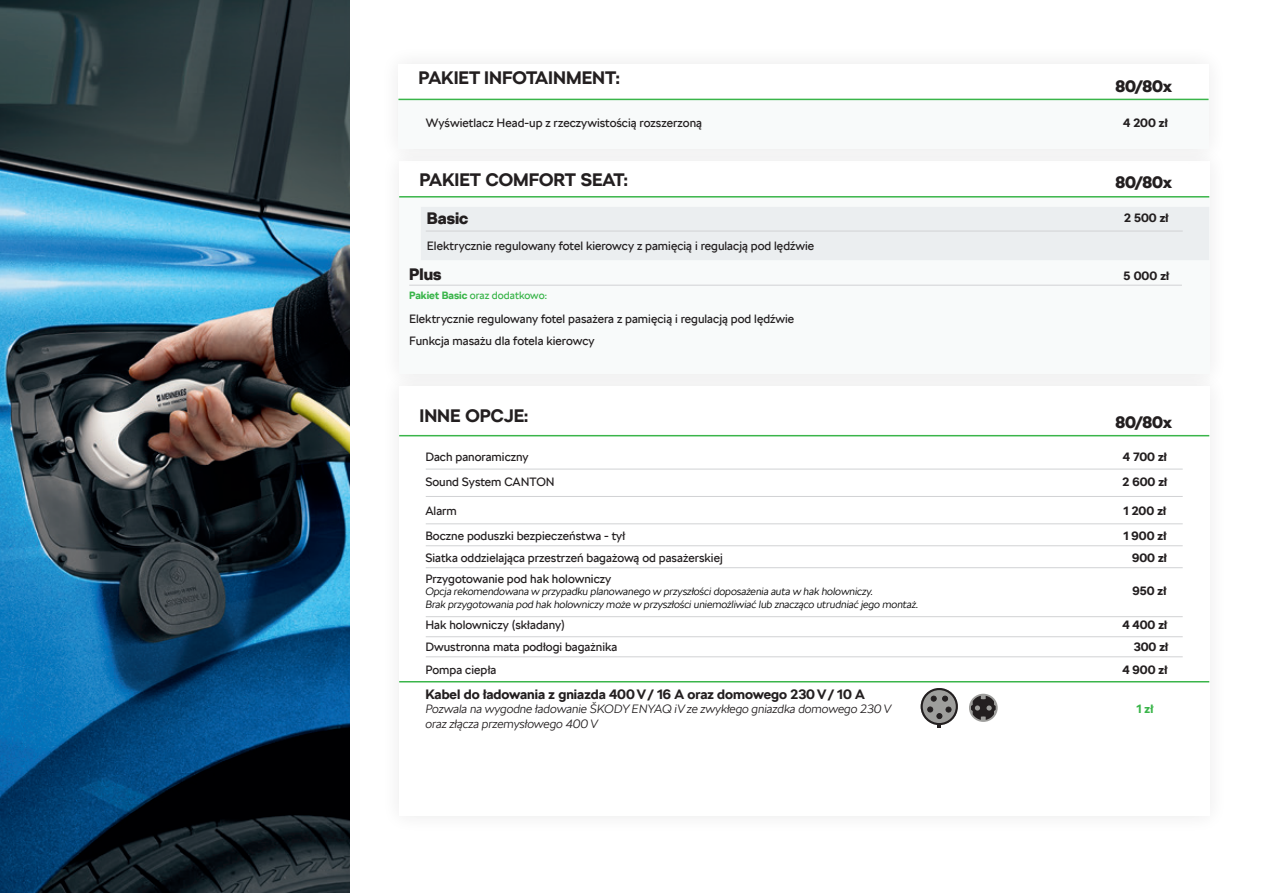
<style>
.page{position:relative;width:1263px;height:893px;background:#fff}
.page>*{position:absolute;margin:0;border:0;box-sizing:border-box;transform-origin:0 0}
.t1{font:700 18px "SKODA Next";color:#231f20}
._04_Subhead_17pt{font:900 16.5px "SKODA Next";color:#231f20}
.t2{font:700 13.5px "SKODA Next";color:#231f20}
.t3{font:12px "SKODA Next";color:#231f20}
.t4{font:italic 300 12px "SKODA Next";color:#231f20}
.t5{font:700 12px "SKODA Next";color:#231f20}
.t6{font:700 12px "SKODA Next";color:#3ab54a}
.t7{font:italic 300 10.5px "SKODA Next";color:#000}
.t8{font:10.5px "SKODA Next";color:#3ab54a}
.s1{font-weight:700}
</style>
<div class="page">
<img style="left:0;top:0;width:349px;height:893px">
<div style="left:381px;top:143px;width:847px;height:250px;background:#fbfbfb"></div>
<div style="left:399px;top:161px;width:810px;height:213px;background:#fff"></div>
<div style="left:381px;top:368px;width:847px;height:466px;background:#fafafa"></div>
<div style="left:399px;top:387px;width:810px;height:429px;background:#fff"></div>
<div style="left:399px;top:198px;width:810px;height:176px;background:#f8fafa"></div>
<div style="left:421px;top:207px;width:788px;height:53px;background:#ebeef0"></div>
<hr style="left:426px;top:231px;width:757px;height:1px;background:#d1d2d4">
<hr style="left:426px;top:616px;width:757px;height:1px;background:#d1d2d4">
<hr style="left:426px;top:656px;width:757px;height:1px;background:#d1d2d4">
<hr style="left:426px;top:523px;width:757px;height:1px;background:#d1d2d4">
<hr style="left:426px;top:496px;width:757px;height:1px;background:#d1d2d4">
<hr style="left:409px;top:285px;width:773px;height:1px;background:#d1d2d4">
<hr style="left:426px;top:567px;width:757px;height:1px;background:#d1d2d4">
<hr style="left:426px;top:545px;width:757px;height:1px;background:#d1d2d4">
<hr style="left:426px;top:636px;width:757px;height:1px;background:#d1d2d4">
<hr style="left:399px;top:196px;width:810px;height:2px;background:#3ab54a">
<hr style="left:399px;top:435px;width:810px;height:1px;background:#3ab54a">
<hr style="left:399px;top:681px;width:810px;height:1px;background:#3ab54a">
<div style="left:969px;top:694px;width:29px;height:28px;background:#9e9e9c;border-radius:50%"></div>
<svg style="left:971px;top:696px;width:25px;height:24px"></svg>
<svg style="left:921px;top:688px;width:37px;height:40px"></svg>
<hr style="left:426px;top:469px;width:757px;height:1px;background:#d1d2d4">
<div style="left:380px;top:45px;width:847px;height:122px;background:#f9f9f9"></div>
<div style="left:398px;top:64px;width:810px;height:85px;background:#fff"></div>
<div style="left:398px;top:99px;width:810px;height:50px;background:#f8fafa"></div>
<hr style="left:398px;top:99px;width:810px;height:1px;background:#3ab54a">
<p class="t1" style="left:419px;top:67px;width:203px">PAKIET INFOTAINMENT:</p>
<p class="t3" style="left:426px;top:116px;width:278px">Wyświetlacz Head-up z rzeczywistością rozszerzoną</p>
<p class="t5" style="left:1123px;top:115px;width:46px">4 200 zł</p>
<p class="_04_Subhead_17pt" style="left:1115px;top:76px;width:58px">80/80x</p>
<p class="t1" style="left:419px;top:169px;width:210px">PAKIET COMFORT SEAT:</p>
<p class="_04_Subhead_17pt" style="left:1115px;top:172px;width:58px">80/80x</p>
<p class="_04_Subhead_17pt" style="left:427px;top:208px;width:43px">Basic</p>
<p class="t5" style="left:1124px;top:210px;width:46px">2 500 zł</p>
<p class="t3" style="left:427px;top:239px;width:389px">Elektrycznie regulowany fotel kierowcy z pamięcią i regulacją pod lędźwie</p>
<p class="_04_Subhead_17pt" style="left:409px;top:264px;width:34px">Plus</p>
<p class="t5" style="left:1124px;top:268px;width:47px">5 000 zł</p>
<p class="t8" style="left:409px;top:290px;width:139px"><span class="s1">Pakiet Basic</span> oraz dodatkowo:</p>
<p class="t3" style="left:409px;top:311px;width:387px">Elektrycznie regulowany fotel pasażera z pamięcią i regulacją pod lędźwie</p>
<p class="t3" style="left:409px;top:333px;width:187px">Funkcja masażu dla fotela kierowcy</p>
<p class="t1" style="left:419px;top:405px;width:110px">INNE OPCJE:</p>
<p class="_04_Subhead_17pt" style="left:1115px;top:412px;width:58px">80/80x</p>
<p class="t3" style="left:425px;top:450px;width:105px">Dach panoramiczny</p>
<p class="t5" style="left:1123px;top:450px;width:45px">4 700 zł</p>
<p class="t3" style="left:425px;top:475px;width:131px">Sound System CANTON</p>
<p class="t5" style="left:1122px;top:475px;width:46px">2 600 zł</p>
<p class="t3" style="left:425px;top:504px;width:33px">Alarm</p>
<p class="t5" style="left:1123px;top:504px;width:44px">1 200 zł</p>
<p class="t3" style="left:425px;top:529px;width:201px">Boczne poduszki bezpieczeństwa - tył</p>
<p class="t5" style="left:1123px;top:529px;width:44px">1 900 zł</p>
<p class="t3" style="left:425px;top:550px;width:299px">Siatka oddzielająca przestrzeń bagażową od pasażerskiej</p>
<p class="t5" style="left:1132px;top:550px;width:36px">900 zł</p>
<p class="t3" style="left:425px;top:571px;width:187px">Przygotowanie pod hak holowniczy</p>
<p class="t7" style="left:425px;top:585px;width:449px">Opcja rekomendowana w przypadku planowanego w przyszłości doposażenia auta w hak holowniczy.</p>
<p class="t7" style="left:425px;top:598px;width:494px">Brak przygotowania pod hak holowniczy może w przyszłości uniemożliwiać lub znacząco utrudniać jego montaż.</p>
<p class="t5" style="left:1132px;top:584px;width:35px">950 zł</p>
<p class="t3" style="left:425px;top:618px;width:141px">Hak holowniczy (składany)</p>
<p class="t5" style="left:1122px;top:617px;width:46px">4 400 zł</p>
<p class="t3" style="left:425px;top:639px;width:194px">Dwustronna mata podłogi bagażnika</p>
<p class="t5" style="left:1134px;top:639px;width:36px">300 zł</p>
<p class="t3" style="left:425px;top:663px;width:73px">Pompa ciepła</p>
<p class="t5" style="left:1122px;top:663px;width:46px">4 900 zł</p>
<p class="t2" style="left:425px;top:686px;width:441px">Kabel do ładowania z gniazda 400 V / 16 A oraz domowego 230 V / 10 A</p>
<p class="t4" style="left:425px;top:702px;width:468px">Pozwala na wygodne ładowanie ŠKODY ENYAQ iV ze zwykłego gniazdka domowego 230 V</p>
<p class="t4" style="left:425px;top:716px;width:174px">oraz złącza przemysłowego 400 V</p>
<p class="t6" style="left:1136px;top:701px;width:18px">1 zł</p>
</div>
